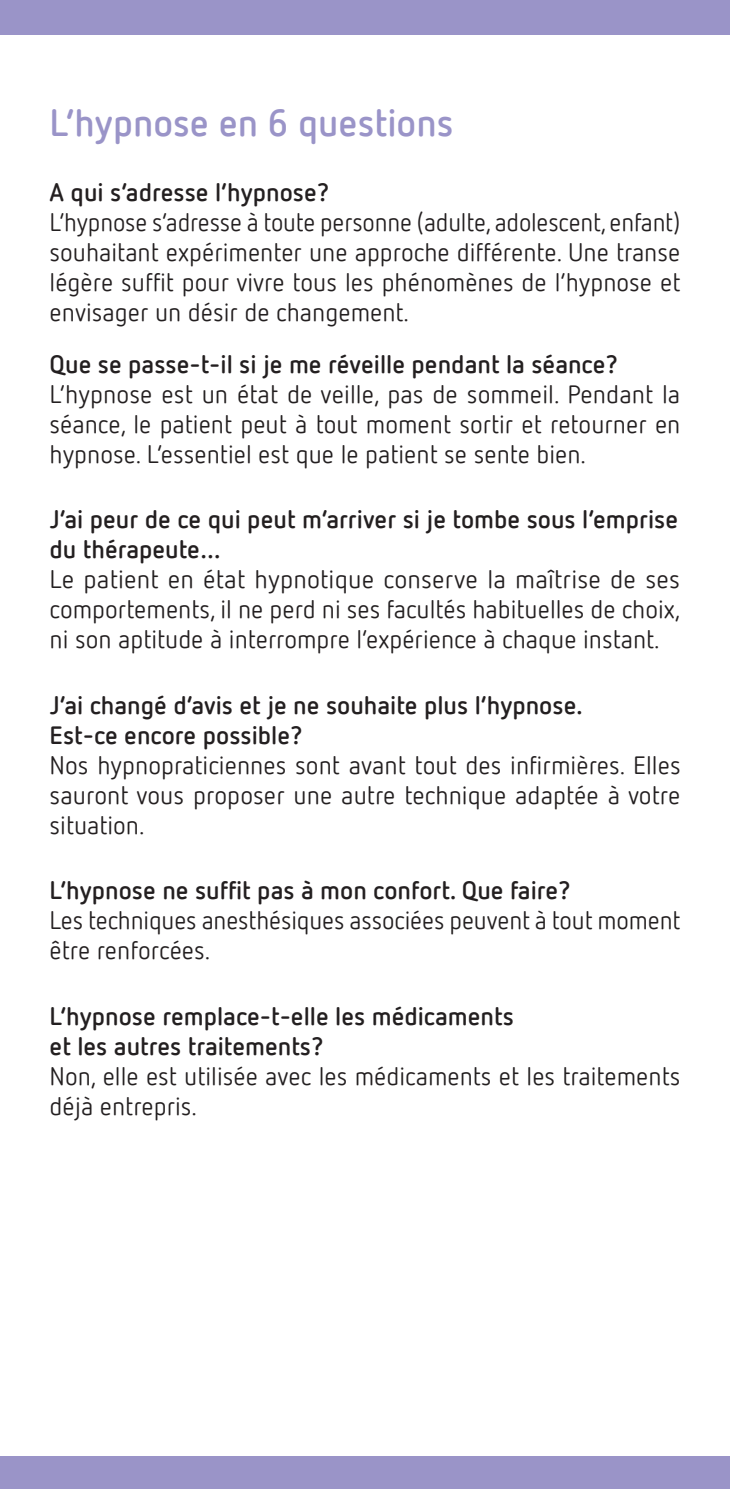
<style>
.page{position:relative;width:730px;height:1489px;background:#fff}
.page>*{position:absolute;margin:0;border:0;box-sizing:border-box;transform-origin:0 0}
.intertitre{font:700 37.5px "Netto Offc";color:#9a94c8}
.t1{font:25px/30px "Netto Offc";color:#231f20;text-align:justify}
.t2{font:700 25px/30px "Netto Offc";color:#231f20}
</style>
<div class="page">
<div style="left:0;top:1456px;width:730px;height:32px;background:#9a94c8"></div>
<div style="left:0;top:0;width:730px;height:35px;background:#9a94c8"></div>
<p class="intertitre" style="left:50px;top:99px;width:405px">L’hypnose en 6 questions</p>
<p class="t2" style="left:50px;top:177px;width:281px">A qui s’adresse l’hypnose?</p>
<p class="t1" style="left:50px;top:207px;width:632px">L’hypnose s’adresse à toute personne (adulte, adolescent, enfant) souhaitant expérimenter une approche différente. Une transe légère suffit pour vivre tous les phénomènes de l’hypnose et envisager un désir de changement.</p>
<p class="t2" style="left:50px;top:348px;width:570px">Que se passe-t-il si je me réveille pendant la séance?</p>
<p class="t1" style="left:50px;top:378px;width:632px">L’hypnose est un état de veille, pas de sommeil. Pendant la séance, le patient peut à tout moment sortir et retourner en hypnose. L’essentiel est que le patient se sente bien.</p>
<p class="t2" style="left:50px;top:503px;width:630px">J’ai peur de ce qui peut m’arriver si je tombe sous l’emprise du thérapeute…</p>
<p class="t1" style="left:50px;top:564px;width:632px">Le patient en état hypnotique conserve la maîtrise de ses comportements, il ne perd ni ses facultés habituelles de choix, ni son aptitude à interrompre l’expérience à chaque instant.</p>
<p class="t2" style="left:50px;top:689px;width:535px">J’ai changé d’avis et je ne souhaite plus l’hypnose.<br>Est-ce encore possible?</p>
<p class="t1" style="left:50px;top:749px;width:633px">Nos hypnopraticiennes sont avant tout des infirmières. Elles sauront vous proposer une autre technique adaptée à votre situation.</p>
<p class="t2" style="left:50px;top:874px;width:523px">L’hypnose ne suffit pas à mon confort. Que faire?</p>
<p class="t1" style="left:50px;top:904px;width:632px">Les techniques anesthésiques associées peuvent à tout moment être renforcées.</p>
<p class="t2" style="left:50px;top:1000px;width:466px">L’hypnose remplace-t-elle les médicaments et les autres traitements?</p>
<p class="t1" style="left:50px;top:1060px;width:632px">Non, elle est utilisée avec les médicaments et les traitements déjà entrepris.</p>
</div>
